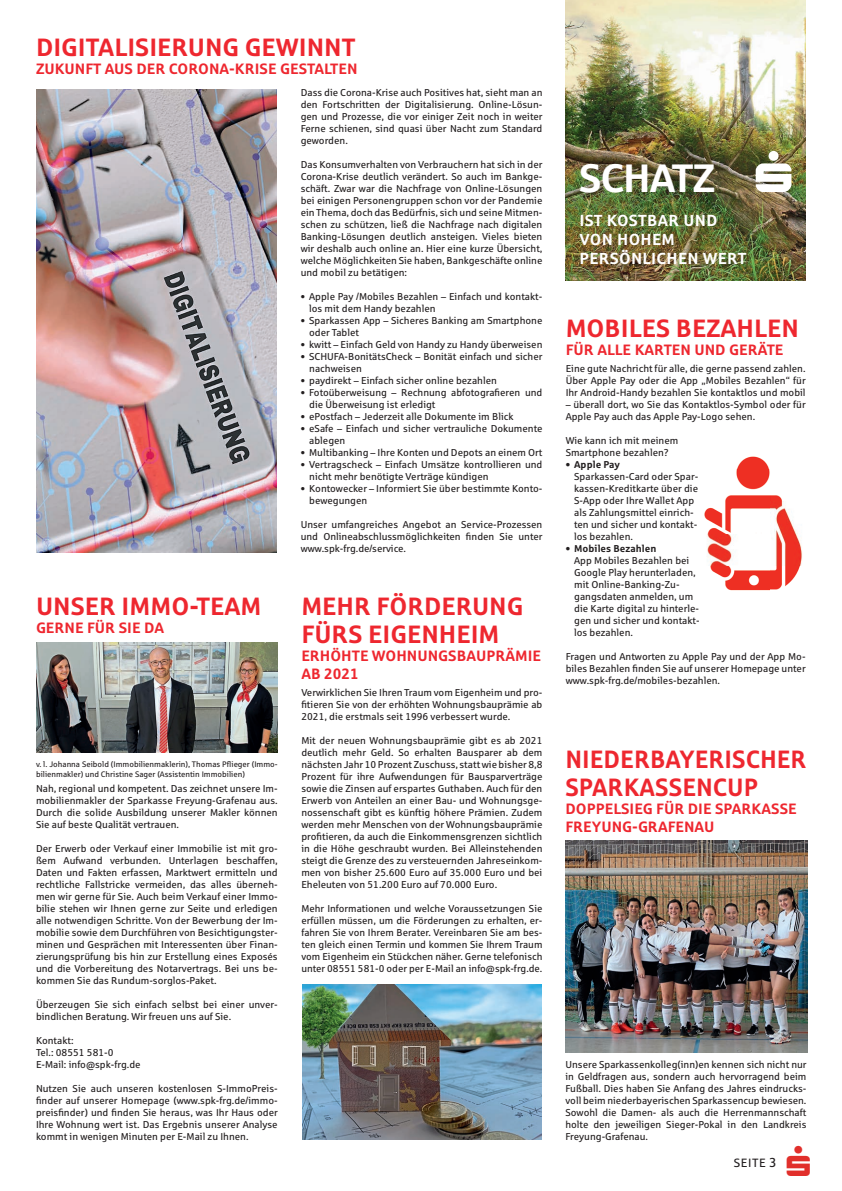
<style>
.page{position:relative;width:842px;height:1191px;background:#fff}
.page>*{position:absolute;margin:0;border:0;box-sizing:border-box;transform-origin:0 0}
.t1{font:40px "Sparkasse Head";color:#fff}
.t2{font:700 25px/28px "Sparkasse Rg";color:#ee272f}
.t3{font:700 25px/28px "Sparkasse Rg";color:#ee272f;scale:.96 1}
.t4{font:700 16px/19.2px "Sparkasse Rg";letter-spacing:.02em;color:#fff}
.t5{font:700 15px/18px "Sparkasse Rg";color:#ee272f}
.t6{font:12px "Sparkasse Rg";letter-spacing:.05em;color:#231f20}
.t7{font:10px/12px "Sparkasse Rg";color:#231f20}
.t8{font:700 10px "Sparkasse Rg";color:#231f20}
.t9{font:8px/9.6px "Sparkasse Rg";color:#231f20}
.s1{font-size:13px}
</style>
<div class="page">
<img style="left:565px;top:0;width:241px;height:280px">
<svg style="left:756px;top:151px;width:35px;height:41px"></svg>
<img style="left:303px;top:984px;width:239px;height:155px">
<img style="left:566px;top:840px;width:241px;height:212px">
<img style="left:36px;top:89px;width:241px;height:463px">
<img style="left:36px;top:642px;width:242px;height:110px">
<img style="left:704px;top:456px;width:98px;height:135px">
<h2 class="t2" style="left:36px;top:33px;width:321px">DIGITALISIERUNG GEWINNT</h2>
<h3 class="t5" style="left:36px;top:59px;width:323px">ZUKUNFT AUS DER CORONA-KRISE GESTALTEN</h3>
<p class="t7" style="left:301px;top:86px;width:243px;text-align:justify">Dass die Corona-Krise auch Positives hat, sieht man an den Fortschritten der Digitalisierung. Online-Lösun&shy;gen und Prozesse, die vor einiger Zeit noch in weiter Ferne schienen, sind quasi über Nacht zum Standard geworden.</p>
<p class="t7" style="left:301px;top:158px;width:243px;text-align:justify">Das Konsumverhalten von Verbrauchern hat sich in der Corona-Krise deutlich verändert. So auch im Bankge&shy;schäft. Zwar war die Nachfrage von Online-Lösungen bei einigen Personengruppen schon vor der Pandemie ein Thema, doch das Bedürfnis, sich und seine Mitmen&shy;schen zu schützen, ließ die Nachfrage nach digitalen Banking-Lösungen deutlich ansteigen. Vieles bieten wir deshalb auch online an. Hier eine kurze Übersicht, welche Möglichkeiten Sie haben, Bankgeschäfte online und mobil zu betätigen:</p>
<p class="t7" style="left:309px;top:290px;width:235px;text-indent:-8px">• Apple Pay /Mobiles Bezahlen – Einfach und kontakt&shy;los mit dem Handy bezahlen</p>
<p class="t7" style="left:309px;top:314px;width:235px;text-indent:-8px">• Sparkassen App – Sicheres Banking am Smartphone oder Tablet</p>
<p class="t7" style="left:301px;top:338px;width:243px">• kwitt – Einfach Geld von Handy zu Handy überweisen</p>
<p class="t7" style="left:309px;top:350px;width:235px;text-indent:-8px">• SCHUFA-BonitätsCheck – Bonität einfach und sicher nachweisen</p>
<p class="t7" style="left:301px;top:374px;width:198px">• paydirekt – Einfach sicher online bezahlen</p>
<p class="t7" style="left:309px;top:386px;width:235px;text-indent:-8px">• Fotoüberweisung – Rechnung abfotografieren und die Überweisung ist erledigt</p>
<p class="t7" style="left:301px;top:410px;width:214px">• ePostfach – Jederzeit alle Dokumente im Blick</p>
<p class="t7" style="left:309px;top:422px;width:235px;text-indent:-8px">• eSafe – Einfach und sicher vertrauliche Dokumente ablegen</p>
<p class="t7" style="left:301px;top:446px;width:243px">• Multibanking – Ihre Konten und Depots an einem Ort</p>
<p class="t7" style="left:309px;top:458px;width:235px;text-indent:-8px">• Vertragscheck – Einfach Umsätze kontrollieren und nicht mehr benötigte Verträge kündigen</p>
<p class="t7" style="left:309px;top:482px;width:235px;text-indent:-8px">• Kontowecker – Informiert Sie über bestimmte Konto&shy;bewegungen</p>
<p class="t7" style="left:301px;top:518px;width:243px;text-align:justify">Unser umfangreiches Angebot an Service-Prozessen und Onlineabschlussmöglichkeiten finden Sie unter www.spk-frg.de/service.</p>
<h2 class="t2" style="left:36px;top:591px;width:227px">UNSER IMMO-TEAM</h2>
<h3 class="t5" style="left:36px;top:618px;width:130px">GERNE FÜR SIE DA</h3>
<p class="t9" style="left:36px;top:759px;width:243px">v. l. Johanna Seibold (Immobilienmaklerin), Thomas Pflieger (Immo&shy;bilienmakler) und Christine Sager (Assistentin Immobilien)</p>
<p class="t7" style="left:36px;top:782px;width:243px;text-align:justify">Nah, regional und kompetent. Das zeichnet unsere Im&shy;mobilienmakler der Sparkasse Freyung-Grafenau aus.<br>Durch die solide Ausbildung unserer Makler können Sie auf beste Qualität vertrauen.</p>
<p class="t7" style="left:36px;top:842px;width:243px;text-align:justify">Der Erwerb oder Verkauf einer Immobilie ist mit gro&shy;ßem Aufwand verbunden. Unterlagen beschaffen, Daten und Fakten erfassen, Marktwert ermitteln und rechtliche Fallstricke vermeiden, das alles überneh&shy;men wir gerne für Sie. Auch beim Verkauf einer Immo&shy;bilie stehen wir Ihnen gerne zur Seite und erledigen alle notwendigen Schritte. Von der Bewerbung der Im&shy;mobilie sowie dem Durchführen von Besichtigungster&shy;minen und Gesprächen mit Interessenten über Finan&shy;zierungsprüfung bis hin zur Erstellung eines Exposés und die Vorbereitung des Notarvertrags. Bei uns be&shy;kommen Sie das Rundum-sorglos-Paket.</p>
<p class="t7" style="left:36px;top:998px;width:243px">Überzeugen Sie sich einfach selbst bei einer unver&shy;bindlichen Beratung. Wir freuen uns auf Sie.</p>
<p class="t7" style="left:36px;top:1034px;width:106px">Kontakt:<br>Tel.: 08551 581-0<br>E-Mail: info@spk-frg.de</p>
<p class="t7" style="left:36px;top:1082px;width:243px;text-align:justify">Nutzen Sie auch unseren kostenlosen S-ImmoPreis&shy;finder auf unserer Homepage (www.spk-frg.de/immo&shy;preisfinder) und finden Sie heraus, was Ihr Haus oder Ihre Wohnung wert ist. Das Ergebnis unserer Analyse kommt in wenigen Minuten per E-Mail zu Ihnen.</p>
<h2 class="t2" style="left:301px;top:591px;width:224px">MEHR FÖRDERUNG<br>FÜRS EIGENHEIM</h2>
<h3 class="t5" style="left:301px;top:646px;width:241px">ERHÖHTE WOHNUNGSBAUPRÄMIE<br>AB 2021</h3>
<p class="t7" style="left:301px;top:686px;width:243px;text-align:justify">Verwirklichen Sie Ihren Traum vom Eigenheim und pro&shy;fitieren Sie von der erhöhten Wohnungsbauprämie ab 2021, die erstmals seit 1996 verbessert wurde.</p>
<p class="t7" style="left:301px;top:734px;width:243px;text-align:justify">Mit der neuen Wohnungsbauprämie gibt es ab 2021 deutlich mehr Geld. So erhalten Bausparer ab dem nächsten Jahr 10 Prozent Zuschuss, statt wie bisher 8,8<br>Prozent für ihre Aufwendungen für Bausparverträge sowie die Zinsen auf erspartes Guthaben. Auch für den Erwerb von Anteilen an einer Bau- und Wohnungsge&shy;nossenschaft gibt es künftig höhere Prämien. Zudem werden mehr Menschen von der Wohnungsbauprämie profitieren, da auch die Einkommensgrenzen sichtlich in die Höhe geschraubt wurden. Bei Alleinstehenden steigt die Grenze des zu versteuernden Jahreseinkom&shy;men von bisher 25.600 Euro auf 35.000 Euro und bei Eheleuten von 51.200 Euro auf 70.000 Euro.</p>
<p class="t7" style="left:301px;top:902px;width:243px;text-align:justify">Mehr Informationen und welche Voraussetzungen Sie erfüllen müssen, um die Förderungen zu erhalten, er&shy;fahren Sie von Ihrem Berater. Vereinbaren Sie am bes&shy;ten gleich einen Termin und kommen Sie Ihrem Traum vom Eigenheim ein Stückchen näher. Gerne telefonisch unter 08551 581-0 oder per E-Mail an info@spk-frg.de.</p>
<h1 class="t1" style="left:579px;top:152px;width:137px">SCHATZ</h1>
<h3 class="t4" style="left:579px;top:210px;width:169px">IST KOSTBAR UND<br>VON HOHEM<br>PERSÖNLICHEN WERT</h3>
<h2 class="t2" style="left:566px;top:315px;width:235px">MOBILES BEZAHLEN</h2>
<h3 class="t5" style="left:566px;top:341px;width:219px">FÜR ALLE KARTEN UND GERÄTE</h3>
<p class="t7" style="left:566px;top:362px;width:242px;text-align:justify">Eine gute Nachricht für alle, die gerne passend zahlen.<br>Über Apple Pay oder die App „Mobiles Bezahlen“ für Ihr Android-Handy bezahlen Sie kontaktlos und mobil</p>
<p class="t7" style="left:566px;top:398px;width:241px">– überall dort, wo Sie das Kontaktlos-Symbol oder für<br>Apple Pay auch das Apple Pay-Logo sehen.</p>
<p class="t7" style="left:566px;top:434px;width:114px">Wie kann ich mit meinem<br>Smartphone bezahlen?</p>
<p class="t8" style="left:566px;top:459px;width:56px">• Apple Pay</p>
<p class="t7" style="left:574px;top:470px;width:126px">Sparkassen-Card oder Spar&shy;kassen-Kreditkarte über die<br>S-App oder Ihre Wallet App als Zahlungsmittel einrich&shy;ten und sicher und kontakt&shy;los bezahlen.</p>
<p class="t8" style="left:566px;top:543px;width:92px">• Mobiles Bezahlen</p>
<p class="t7" style="left:574px;top:554px;width:127px">App Mobiles Bezahlen bei<br>Google Play herunterladen, mit Online-Banking-Zu&shy;gangsdaten anmelden, um die Karte digital zu hinterle&shy;gen und sicher und kontakt&shy;los bezahlen.</p>
<p class="t7" style="left:566px;top:650px;width:241px;text-align:justify">Fragen und Antworten zu Apple Pay und der App Mo&shy;biles Bezahlen finden Sie auf unserer Homepage unter www.spk-frg.de/mobiles-bezahlen.</p>
<h2 class="t3" style="left:565px;top:745px;width:253px">NIEDERBAYERISCHER<br>SPARKASSENCUP</h2>
<h3 class="t5" style="left:565px;top:800px;width:233px">DOPPELSIEG FÜR DIE SPARKASSE<br>FREYUNG-GRAFENAU</h3>
<p class="t7" style="left:565px;top:1058px;width:243px;text-align:justify">Unsere Sparkassenkolleg(inn)en kennen sich nicht nur in Geldfragen aus, sondern auch hervorragend beim Fußball. Dies haben Sie Anfang des Jahres eindrucks&shy;voll beim niederbayerischen Sparkassencup bewiesen.<br>Sowohl die Damen- als auch die Herrenmannschaft holte den jeweiligen Sieger-Pokal in den Landkreis Freyung-Grafenau.</p>
<p class="t6" style="left:734px;top:1155px;width:45px">SEITE <span class="s1">3</span></p>
</div>
